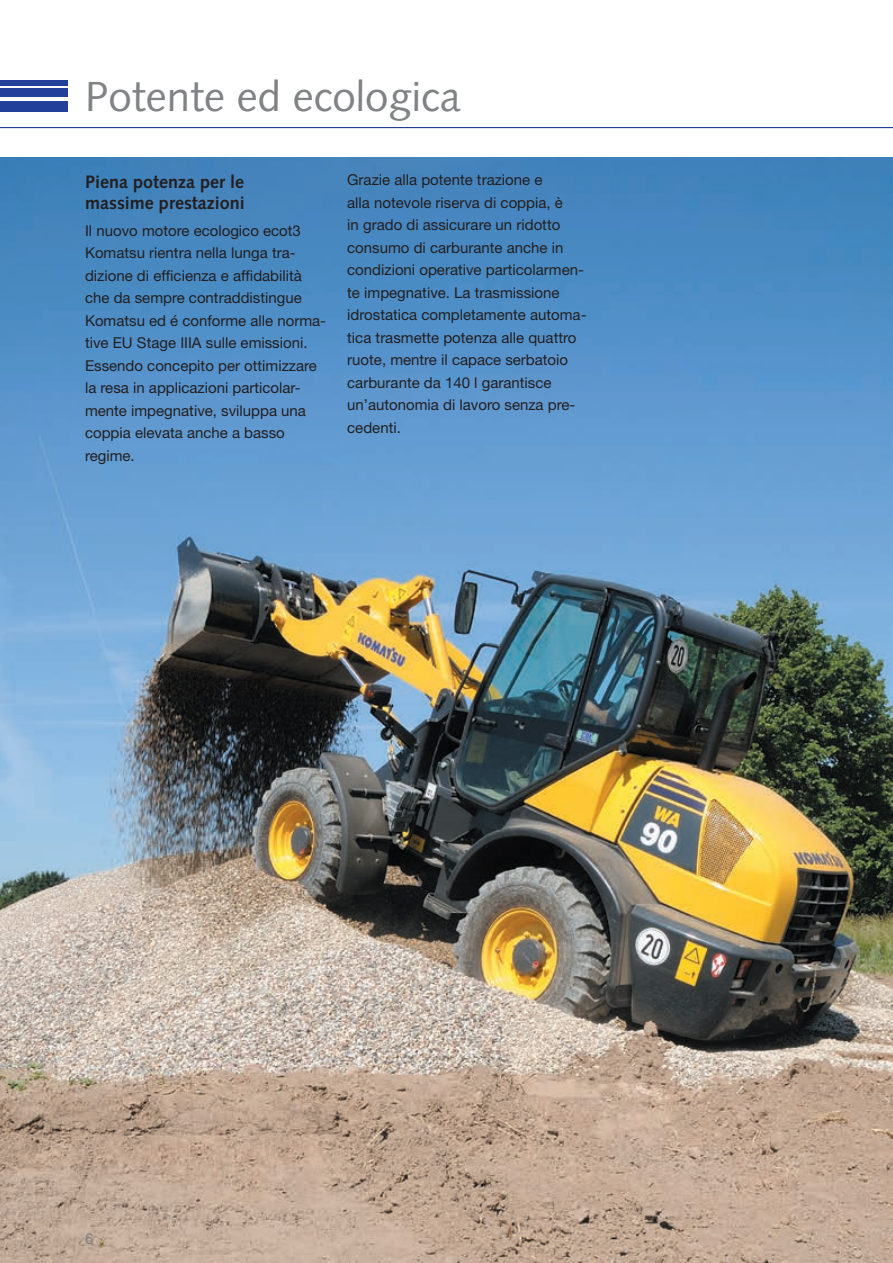
<style>
.page{position:relative;width:893px;height:1263px;background:#fff}
.page>*{position:absolute;margin:0;border:0;box-sizing:border-box;transform-origin:0 0}
.t1{font:42px "Syntax LTCE";color:#808285}
.t2{font:700 18px/21px "Syntax LTCE";color:#231f20}
.t3{font:15px/22.5px "Helvetica Neue LT Pro";color:#231f20}
.t4{font:15px "Helvetica Neue LT Pro";color:#808285}
</style>
<div class="page">
<img style="left:0;top:157px;width:893px;height:1106px">
<hr style="left:0;top:127px;width:893px;height:1px;background:#223f99">
<div style="left:0;top:101px;width:68px;height:10px;background:#223f99"></div>
<div style="left:0;top:89px;width:68px;height:8px;background:#223f99"></div>
<div style="left:0;top:80px;width:68px;height:5px;background:#223f99"></div>
<h1 class="t1" style="left:85px;top:72px;width:377px">Potente ed ecologica</h1>
<p class="t2" style="left:85px;top:171px;width:161px">Piena potenza per le massime prestazioni</p>
<p class="t3" style="left:85px;top:219px;width:242px">Il nuovo motore ecologico ecot3<br>Komatsu rientra nella lunga tra&shy;dizione di efficienza e affidabilità che da sempre contraddistingue<br>Komatsu ed é conforme alle norma&shy;tive EU Stage IIIA sulle emissioni.<br>Essendo concepito per ottimizzare la resa in applicazioni particolar&shy;mente impegnative, sviluppa una coppia elevata anche a basso regime.</p>
<p class="t3" style="left:347px;top:168px;width:241px">Grazie alla potente trazione e<br>alla notevole riserva di coppia, è<br>in grado di assicurare un ridotto consumo di carburante anche in condizioni operative particolarmen&shy;te impegnative. La trasmissione idrostatica completamente automa&shy;tica trasmette potenza alle quattro ruote, mentre il capace serbatoio carburante da 140 l garantisce un’autonomia di lavoro senza pre&shy;cedenti.</p>
<p class="t4" style="left:85px;top:1229px;width:10px">6</p>
</div>
